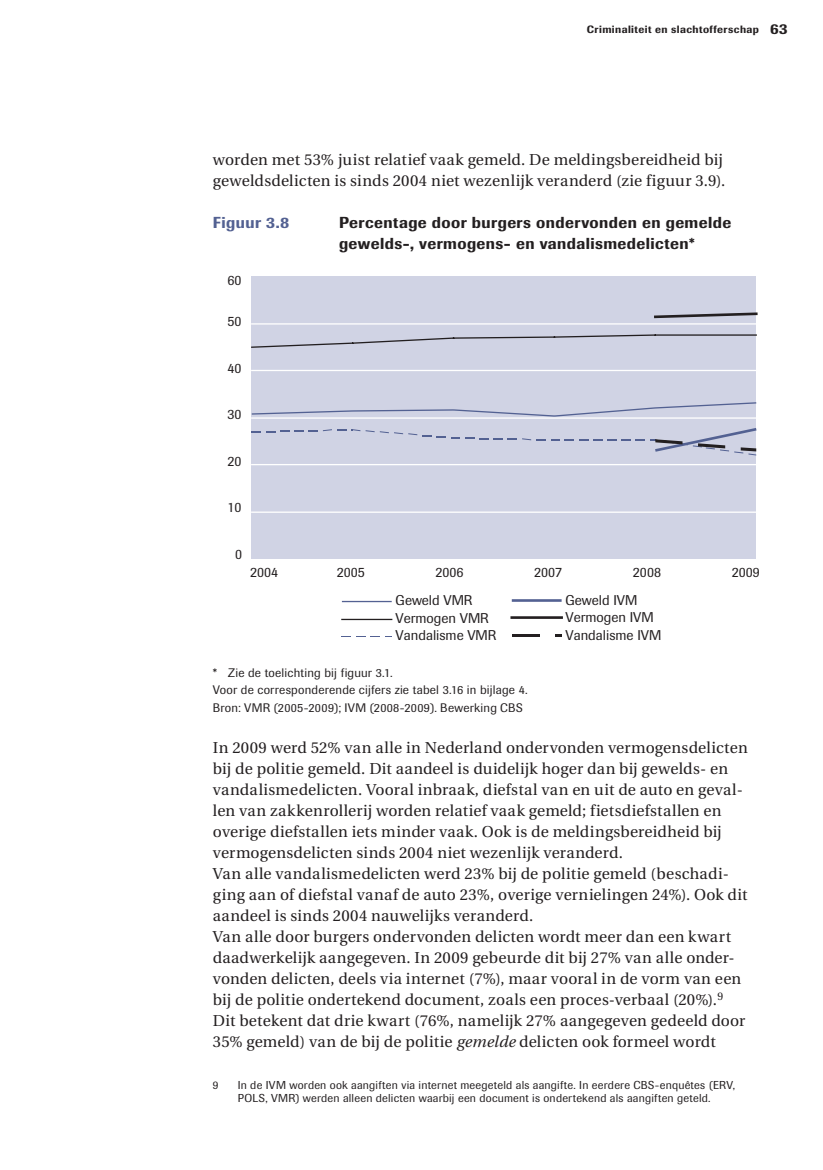
<style>
.page{position:relative;width:823px;height:1170px;background:#fff}
.page>*{position:absolute;margin:0;border:0;box-sizing:border-box;transform-origin:0 0}
.t1{font:15.75px/21px "Utopia";letter-spacing:.01em;color:#231f20}
.t2{font:500 15.75px/21px "Imago";letter-spacing:.025em;color:#231f20}
.t3{font:500 15.75px "Imago";letter-spacing:.025em;color:#536192}
.t4{font:14px/17.5px "Supersonic TBSK";color:#231f20}
.t5{font:12.25px/17.5px "Supersonic BSK";letter-spacing:.02em;color:#231f20}
.t6{font:11.38px/13.7px "Supersonic BSK";letter-spacing:.02em;color:#231f20}
.t7{font:500 10.5px "Imago";letter-spacing:.04em;color:#231f20}
.s1{font-size:14.88px}
.s2{font-style:italic}
</style>
<div class="page">
<div style="left:252px;top:276px;width:503px;height:283px;background:#d0d3e4"></div>
<hr style="left:252px;top:511px;width:504px;height:2px;background:#fff">
<hr style="left:252px;top:464px;width:504px;height:1px;background:#fff">
<hr style="left:252px;top:417px;width:504px;height:2px;background:#fff">
<hr style="left:252px;top:370px;width:504px;height:1px;background:#fff">
<hr style="left:252px;top:323px;width:504px;height:1px;background:#fff">
<svg style="left:251px;top:401px;width:506px;height:16px"></svg>
<svg style="left:251px;top:334px;width:506px;height:14px"></svg>
<svg style="left:252px;top:430px;width:65px;height:2px"></svg>
<svg style="left:323px;top:429px;width:51px;height:3px"></svg>
<svg style="left:380px;top:431px;width:65px;height:6px"></svg>
<svg style="left:451px;top:437px;width:122px;height:3px"></svg>
<svg style="left:579px;top:439px;width:65px;height:1px"></svg>
<svg style="left:654px;top:311px;width:104px;height:8px"></svg>
<svg style="left:650px;top:426px;width:107px;height:29px"></svg>
<hr style="left:342px;top:601px;width:49px;height:1px;background:#536192">
<hr style="left:342px;top:619px;width:49px;height:1px;background:#231f20">
<hr style="left:511px;top:599px;width:50px;height:3px;background:#536192">
<hr style="left:511px;top:616px;width:50px;height:3px;background:#231f20">
<hr style="left:511px;top:634px;width:28px;height:2px;background:#231f20">
<svg style="left:555px;top:634px;width:6px;height:2px"></svg>
<p class="t7" style="left:586px;top:23px;width:202px">Criminaliteit en slachtofferschap <span class="s1">63</span></p>
<p class="t1" style="left:213px;top:149px;width:514px">worden met 53% juist relatief vaak gemeld. De meldingsbereidheid bij geweldsdelicten is sinds 2004 niet wezenlijk veranderd (zie figuur 3.9).</p>
<p class="t3" style="left:213px;top:212px;width:78px">Figuur 3.8</p>
<p class="t2" style="left:339px;top:211px;width:394px">Percentage door burgers ondervonden en gemelde gewelds-, vermogens- en vandalismedelicten*</p>
<p class="t4" style="left:227px;top:271px;width:15px">60</p>
<p class="t4" style="left:227px;top:313px;width:15px">50</p>
<p class="t4" style="left:227px;top:359px;width:15px">40</p>
<p class="t4" style="left:227px;top:406px;width:15px">30</p>
<p class="t4" style="left:227px;top:452px;width:15px">20</p>
<p class="t4" style="left:227px;top:499px;width:15px">10</p>
<p class="t4" style="left:235px;top:545px;width:8px">0</p>
<p class="t4" style="left:250px;top:564px;width:29px">2004</p>
<p class="t4" style="left:336px;top:564px;width:29px">2005</p>
<p class="t4" style="left:435px;top:564px;width:29px">2006</p>
<p class="t4" style="left:534px;top:564px;width:29px">2007</p>
<p class="t4" style="left:632px;top:564px;width:29px">2008</p>
<p class="t4" style="left:731px;top:564px;width:29px">2009</p>
<p class="t4" style="left:395px;top:591px;width:102px">Geweld VMR<br>Vermogen VMR<br>Vandalisme VMR</p>
<p class="t4" style="left:565px;top:591px;width:97px">Geweld IVM<br>Vermogen IVM<br>Vandalisme IVM</p>
<p class="t5" style="left:213px;top:664px;width:316px">* Zie de toelichting bij figuur 3.1.<br>Voor de corresponderende cijfers zie tabel 3.16 in bijlage 4.<br>Bron: VMR (2005-2009); IVM (2008-2009). Bewerking CBS</p>
<p class="t1" style="left:213px;top:737px;width:536px">In 2009 werd 52% van alle in Nederland ondervonden vermogensdelicten bij de politie gemeld. Dit aandeel is duidelijk hoger dan bij gewelds- en vandalismedelicten. Vooral inbraak, diefstal van en uit de auto en geval&shy;len van zakkenrollerij worden relatief vaak gemeld; fietsdiefstallen en overige diefstallen iets minder vaak. Ook is de meldingsbereidheid bij vermogensdelicten sinds 2004 niet wezenlijk veranderd.<br>Van alle vandalismedelicten werd 23% bij de politie gemeld (beschadi&shy;ging aan of diefstal vanaf de auto 23%, overige vernielingen 24%). Ook dit aandeel is sinds 2004 nauwelijks veranderd.<br>Van alle door burgers ondervonden delicten wordt meer dan een kwart daadwerkelijk aangegeven. In 2009 gebeurde dit bij 27% van alle onder&shy;vonden delicten, deels via internet (7%), maar vooral in de vorm van een bij de politie ondertekend document, zoals een proces-verbaal (20%).<sup>9<br></sup>Dit betekent dat drie kwart (76%, namelijk 27% aangegeven gedeeld door 35% gemeld) van de bij de politie <span class="s2">gemelde</span> delicten ook formeel wordt</p>
<p class="t6" style="left:213px;top:1078px;width:7px">9</p>
<p class="t6" style="left:238px;top:1078px;width:499px">In de IVM worden ook aangiften via internet meegeteld als aangifte. In eerdere CBS-enquêtes (ERV,<br>POLS, VMR) werden alleen delicten waarbij een document is ondertekend als aangiften geteld.</p>
</div>
